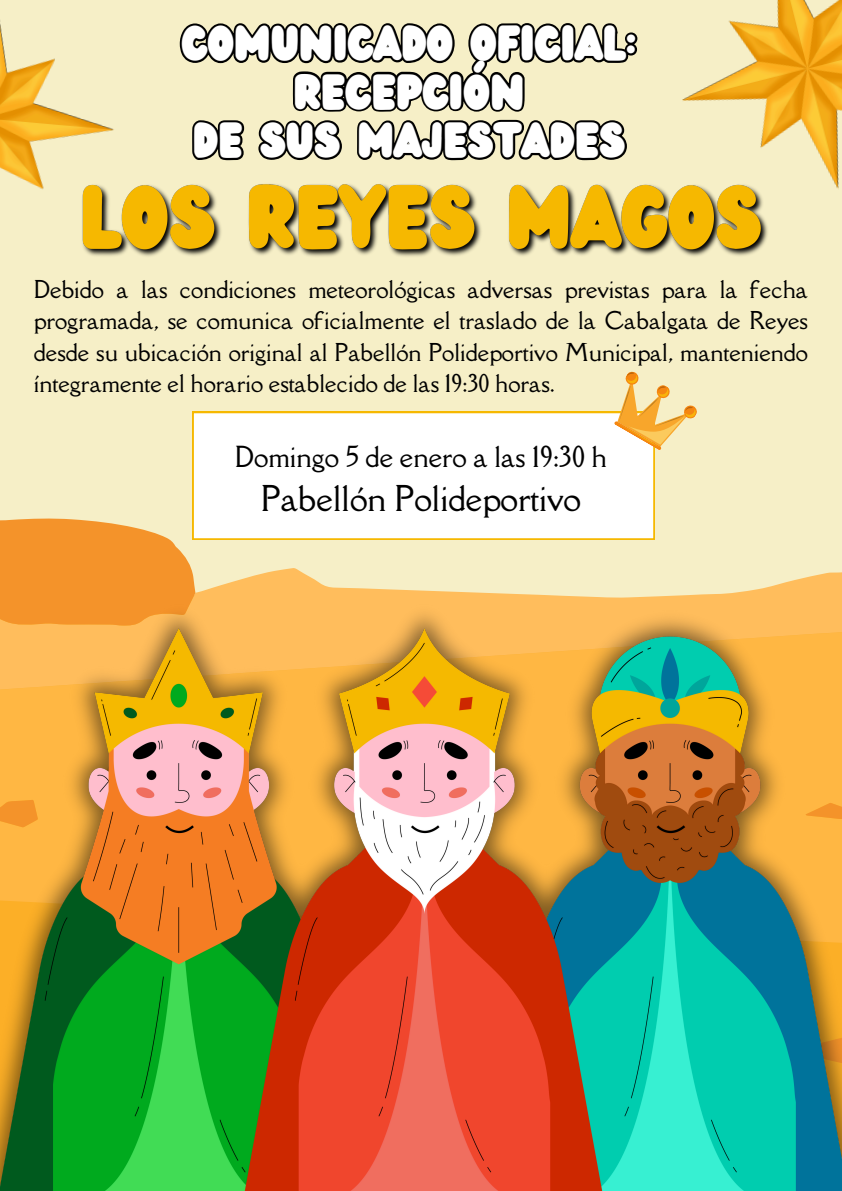
<style>
.page{position:relative;width:842px;height:1191px;background:#fff}
.page>*{position:absolute;margin:0;border:0;box-sizing:border-box;transform-origin:0 0}
.t1{font:43px/48.5px "Wedges";color:#fff;text-align:center}
.t2{font:32.6px "Della Respira";color:#000}
.t3{font:26.6px "Della Respira";color:#000}
.t4{font:22.6px/31.5px "Della Respira";color:#000;text-align:justify}
</style>
<div class="page">
<div style="left:0;top:0;width:842px;height:1190px;background:#f6efc7"></div>
<svg style="left:0;top:518px;width:842px;height:77px"></svg>
<img style="left:0;top:595px;width:842px;height:595px">
<svg style="left:179px;top:25px;width:459px;height:37px"></svg>
<svg style="left:189px;top:23px;width:441px;height:138px"></svg>
<img style="left:92px;top:184px;width:676px;height:73px">
<img style="left:652px;top:0;width:190px;height:221px">
<img style="left:0;top:20px;width:125px;height:235px">
<div style="left:192px;top:412px;width:462px;height:127px;background:#fff"></div>
<svg style="left:609px;top:371px;width:88px;height:80px"></svg>
<p class="t1" style="left:182px;top:20px;width:456px">COMUNICADO OFICIAL:<br>RECEPCIÓN<br>DE SUS MAJESTADES</p>
<p class="t4" style="left:34px;top:273px;width:776px">Debido a las condiciones meteorológicas adversas previstas para la fecha programada, se comunica oficialmente el traslado de la Cabalgata de Reyes desde su ubicación original al Pabellón Polideportivo Municipal, manteniendo íntegramente el horario establecido de las 19:30 horas.</p>
<h2 class="t3" style="left:235px;top:438px;width:374px">Domingo 5 de enero a las 19:30 h</h2>
<h2 class="t2" style="left:261px;top:476px;width:322px">Pabellón Polideportivo</h2>
</div>
